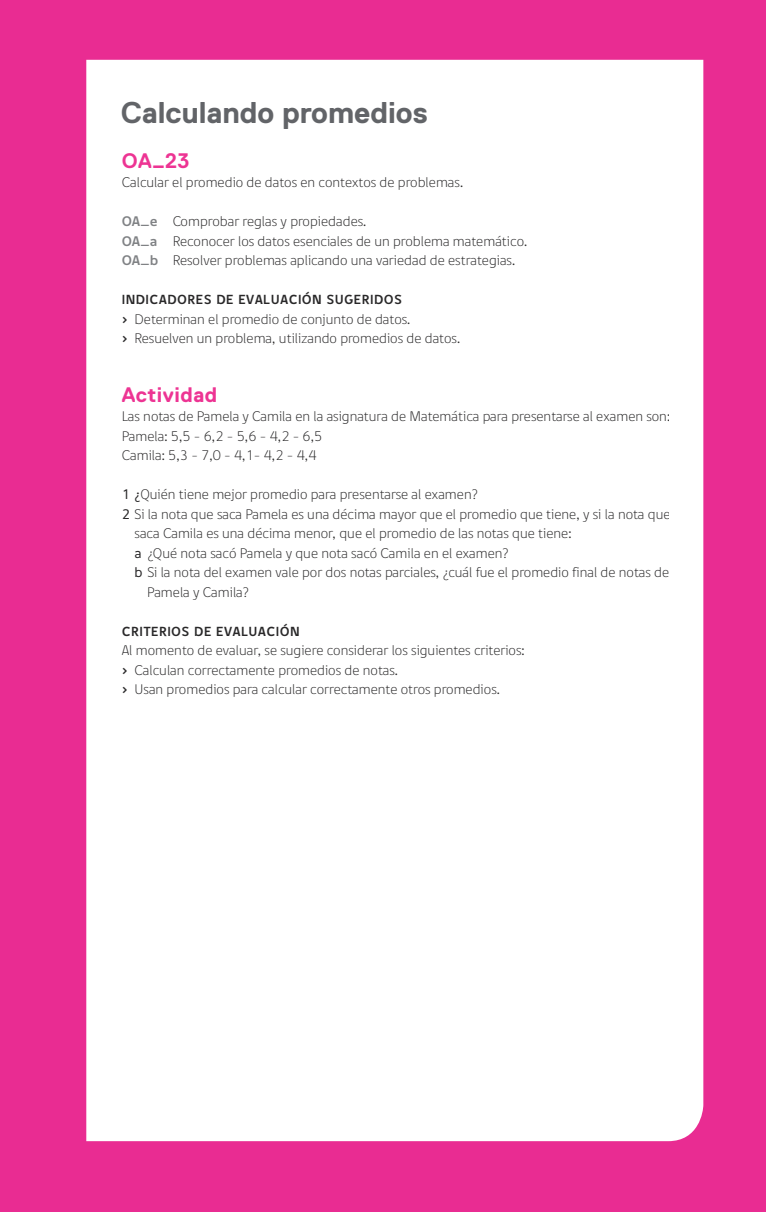
<style>
.page{position:relative;width:766px;height:1212px;background:#fff}
.page>*{position:absolute;margin:0;border:0;box-sizing:border-box;transform-origin:0 0}
.t1{font:700 30px "Replica";color:#626468}
.t2{font:700 30px "Replica Std";color:#636567}
.t3{font:700 21px "Replica Std";letter-spacing:.025em;color:#ed3493}
.t4{font:14.25px/19.5px "Dignathin";color:#292829}
.t5{font:700 13.5px "Digna SC";letter-spacing:.025em;color:#292829}
.s1{font-family:"Digna";font-weight:700;color:#808285}
.s2{font-family:"Digna Picto"}
.s3{font-family:"Digna"}
</style>
<div class="page">
<div style="left:0;top:0;width:765px;height:1212px;background:#e92c92"></div>
<div style="left:86px;top:60px;width:617px;height:1081px;background:#fff"></div>
<div style="left:108px;top:90px;width:570px;height:45px;background:#fff"></div>
<div style="left:120px;top:149px;width:548px;height:554px;background:#fff"></div>
<h1 class="t1" style="left:121px;top:96px;width:308px">Calculando promedios</h1>
<h1 class="t2" style="left:122px;top:102px;width:138px">Ejemplo 2</h1>
<h2 class="t3" style="left:122px;top:149px;width:69px">OA_23</h2>
<p class="t4" style="left:122px;top:173px;width:343px">Calcular el promedio de datos en contextos de problemas.</p>
<p class="t4" style="left:122px;top:212px;width:407px"><span class="s1">OA_e</span> Comprobar reglas y propiedades.<br><span class="s1">OA_a</span> Reconocer los datos esenciales de un problema matemático.<br><span class="s1">OA_b</span> Resolver problemas aplicando una variedad de estrategias.</p>
<p class="t5" style="left:122px;top:291px;width:282px">INDICADORES DE EVALUACIÓN SUGERIDOS</p>
<p class="t4" style="left:122px;top:309px;width:340px"><span class="s2">›</span> Determinan el promedio de conjunto de datos.<br><span class="s2">›</span> Resuelven un problema, utilizando promedios de datos.</p>
<h2 class="t3" style="left:122px;top:383px;width:97px">Actividad</h2>
<p class="t4" style="left:122px;top:407px;width:549px">Las notas de Pamela y Camila en la asignatura de Matemática para presentarse al examen son:<br>Pamela: 5,5 – 6,2 – 5,6 – 4,2 – 6,5<br>Camila: 5,3 – 7,0 – 4,1– 4,2 – 4,4</p>
<p class="t4" style="left:122px;top:485px;width:357px"><span class="s3">1 ¿</span>Quién tiene mejor promedio para presentarse al examen?</p>
<p class="t4" style="left:122px;top:504px;width:550px"><span class="s3">2</span> Si la nota que saca Pamela es una décima mayor que el promedio que tiene, y si la nota que</p>
<p class="t4" style="left:134px;top:524px;width:438px">saca Camila es una décima menor, que el promedio de las notas que tiene:</p>
<p class="t4" style="left:134px;top:543px;width:375px"><span class="s3">a</span> ¿Qué nota sacó Pamela y que nota sacó Camila en el examen?</p>
<p class="t4" style="left:134px;top:563px;width:536px"><span class="s3">b</span> Si la nota del examen vale por dos notas parciales, ¿cuál fue el promedio final de notas de</p>
<p class="t4" style="left:147px;top:582px;width:103px">Pamela y Camila?</p>
<p class="t5" style="left:122px;top:622px;width:179px">CRITERIOS DE EVALUACIÓN</p>
<p class="t4" style="left:122px;top:641px;width:404px">Al momento de evaluar, se sugiere considerar los siguientes criterios: <span class="s2">›</span> Calculan correctamente promedios de notas.<br><span class="s2">›</span> Usan promedios para calcular correctamente otros promedios.</p>
</div>
